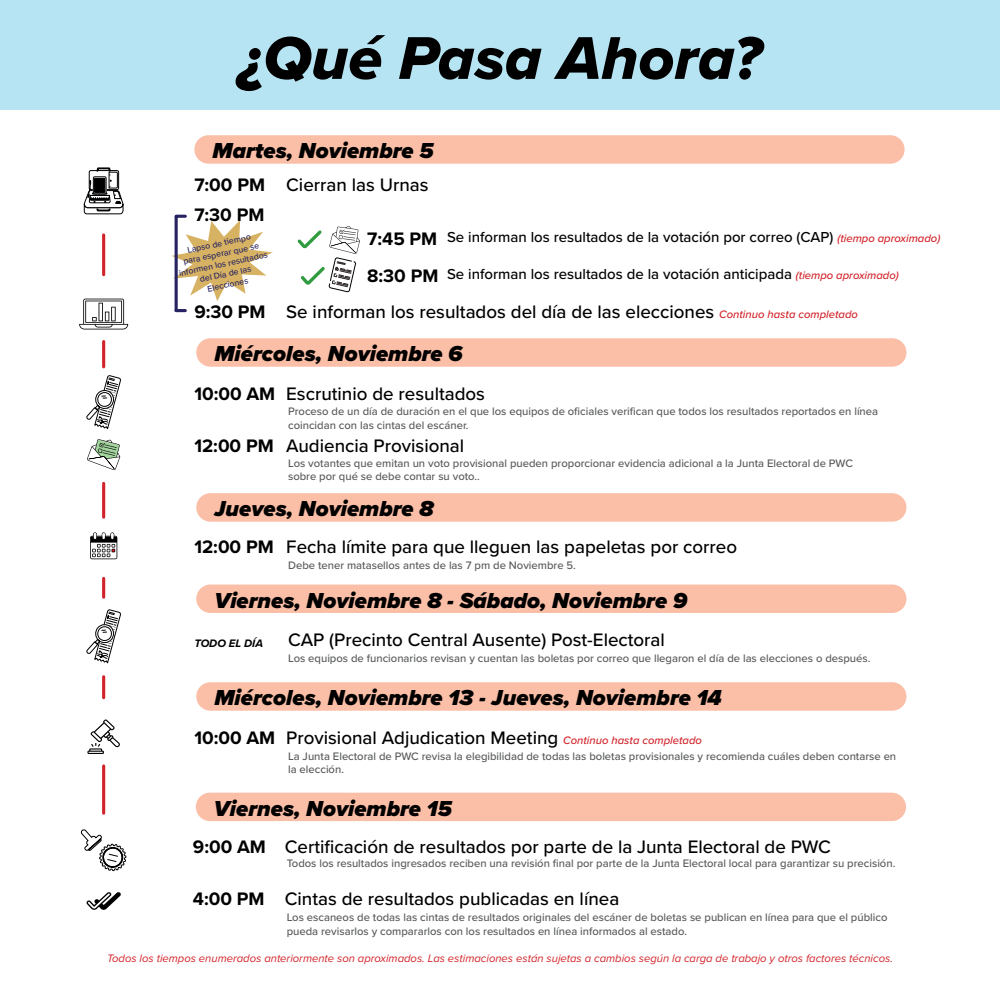
<style>
.page{position:relative;width:1000px;height:1000px;background:#fff}
.page>*{position:absolute;margin:0;border:0;box-sizing:border-box;transform-origin:0 0}
.t1{font:62.5px "Proxima Nova Extrabld It";color:#000}
.t2{font:italic 900 22.5px "Proxima Nova";color:#000}
.t3{font:500 18.75px "Proxima Nova";color:#000}
.t4{font:700 18.75px/30.2px "Proxima Nova";color:#000}
.t5{font:500 15px "Proxima Nova";color:#000}
.t6{font:500 11.25px/13.5px "Proxima Nova";color:#58595b}
.t7{font:italic 11.25px "Proxima Nova";color:#d2232a}
.t8{font:italic 700 11.25px "Proxima Nova";color:#000}
.t9{font:500 8.75px/10.5px "Proxima Nova";color:#272362;text-align:center}
.s1{font-style:italic;font-size:11.25px;color:#d2232a}
.s2{font-weight:700}
</style>
<div class="page">
<div style="left:0;top:0;width:1000px;height:110px;background:#b7e4f3"></div>
<svg style="left:86px;top:375px;width:35px;height:54px"></svg>
<svg style="left:86px;top:610px;width:35px;height:54px"></svg>
<svg style="left:87px;top:719px;width:33px;height:35px"></svg>
<svg style="left:79px;top:167px;width:49px;height:162px"></svg>
<svg style="left:90px;top:532px;width:27px;height:27px"></svg>
<svg style="left:81px;top:829px;width:46px;height:43px"></svg>
<svg style="left:87px;top:439px;width:33px;height:31px"></svg>
<svg style="left:86px;top:892px;width:35px;height:18px"></svg>
<div style="left:196px;top:338px;width:710px;height:29px;background:#fbbea7;border-radius:14px"></div>
<div style="left:196px;top:493px;width:710px;height:29px;background:#fbbea7;border-radius:14px"></div>
<div style="left:196px;top:585px;width:710px;height:28px;background:#fbbea7;border-radius:14px"></div>
<div style="left:196px;top:682px;width:710px;height:29px;background:#fbbea7;border-radius:14px"></div>
<div style="left:196px;top:793px;width:710px;height:28px;background:#fbbea7;border-radius:14px"></div>
<svg style="left:171px;top:215px;width:102px;height:86px"></svg>
<svg style="left:176px;top:309px;width:9px;height:3px"></svg>
<hr style="left:175px;top:217px;width:3px;height:94px;background:#272362">
<hr style="left:102px;top:235px;width:3px;height:40px;background:#d2232a">
<hr style="left:102px;top:342px;width:3px;height:25px;background:#d2232a">
<hr style="left:102px;top:483px;width:3px;height:34px;background:#d2232a">
<hr style="left:102px;top:578px;width:3px;height:19px;background:#d2232a">
<hr style="left:102px;top:677px;width:3px;height:21px;background:#d2232a">
<hr style="left:102px;top:766px;width:3px;height:47px;background:#d2232a">
<div style="left:194px;top:135px;width:711px;height:29px;background:#fbbea7;border-radius:14px"></div>
<svg style="left:298px;top:226px;width:62px;height:66px"></svg>
<h1 class="t1" style="left:239px;top:11px;width:524px">¿Qué Pasa Ahora?</h1>
<h2 class="t2" style="left:213px;top:134px;width:223px">Martes, Noviembre 5</h2>
<h3 class="t3" style="left:286px;top:170px;width:144px">Cierran las Urnas</h3>
<h3 class="t4" style="left:194px;top:169px;width:72px">7:00 PM<br>7:30 PM</h3>
<p class="t9" style="left:174px;top:247px;width:92px;rotate:-12deg">Lapso de tiempo<br>para esperar que se informen los resultados del Día de las<br>Elecciones</p>
<h3 class="t4" style="left:367px;top:219px;width:73px;line-height:37.1px">7:45 PM<br>8:30 PM</h3>
<h3 class="t5" style="left:447px;top:226px;width:495px">Se informan los resultados de la votación por correo (CAP) <span class="s1">(tiempo aproximado)</span></h3>
<h3 class="t5" style="left:447px;top:263px;width:453px">Se informan los resultados de la votación anticipada <span class="s1">(tiempo aproximado)</span></h3>
<h3 class="t4" style="left:194px;top:296px;width:73px">9:30 PM</h3>
<h3 class="t3" style="left:286px;top:297px;width:573px">Se informan los resultados del día de las elecciones <span class="s1">Continuo hasta completado</span></h3>
<h2 class="t2" style="left:214px;top:337px;width:250px">Miércoles, Noviembre 6</h2>
<h3 class="t4" style="left:194px;top:378px;width:82px">10:00 AM</h3>
<h3 class="t4" style="left:194px;top:431px;width:81px">12:00 PM</h3>
<h3 class="t3" style="left:286px;top:380px;width:200px">Escrutinio de resultados</h3>
<p class="t6" style="left:288px;top:405px;width:592px">Proceso de un día de duración en el que los equipos de oficiales verifican que todos los resultados reportados en línea coincidan con las cintas del escáner.</p>
<p class="t6" style="left:288px;top:456px;width:566px">Los votantes que emitan un voto provisional pueden proporcionar evidencia adicional a la Junta Electoral de PWC sobre por qué se debe contar su voto..</p>
<h3 class="t3" style="left:286px;top:432px;width:180px">Audiencia Provisional</h3>
<h2 class="t2" style="left:214px;top:492px;width:221px">Jueves, Noviembre 8</h2>
<h3 class="t3" style="left:194px;top:533px;width:544px"><span class="s2">12:00 PM</span> Fecha límite para que lleguen las papeletas por correo</h3>
<p class="t6" style="left:288px;top:558px;width:289px">Debe tener matasellos antes de las 7 pm de Noviembre 5.</p>
<h2 class="t2" style="left:214px;top:583px;width:474px">Viernes, Noviembre 8 - Sábado, Noviembre 9</h2>
<p class="t8" style="left:194px;top:635px;width:70px">TODO EL DÍA</p>
<h3 class="t3" style="left:288px;top:626px;width:378px">CAP (Precinto Central Ausente) Post-Electoral</h3>
<p class="t6" style="left:288px;top:651px;width:584px">Los equipos de funcionarios revisan y cuentan las boletas por correo que llegaron el día de las elecciones o después.</p>
<h2 class="t2" style="left:214px;top:681px;width:509px">Miércoles, Noviembre 13 - Jueves, Noviembre 14</h2>
<h3 class="t3" style="left:194px;top:724px;width:509px"><span class="s2">10:00 AM</span> Provisional Adjudication Meeting <span class="s1">Continuo hasta completado</span></h3>
<p class="t6" style="left:288px;top:749px;width:610px">La Junta Electoral de PWC revisa la elegibilidad de todas las boletas provisionales y recomienda cuáles deben contarse en la elección.</p>
<h2 class="t2" style="left:214px;top:792px;width:239px">Viernes, Noviembre 15</h2>
<h3 class="t4" style="left:193px;top:831px;width:75px">9:00 AM</h3>
<h3 class="t4" style="left:193px;top:883px;width:73px">4:00 PM</h3>
<h3 class="t3" style="left:285px;top:833px;width:548px">Certificación de resultados por parte de la Junta Electoral de PWC</h3>
<h3 class="t3" style="left:285px;top:885px;width:336px">Cintas de resultados publicadas en línea</h3>
<p class="t6" style="left:287px;top:856px;width:610px">Todos los resultados ingresados reciben una revisión final por parte de la Junta Electoral local para garantizar su precisión.</p>
<p class="t6" style="left:287px;top:910px;width:602px">Los escaneos de todas las cintas de resultados originales del escáner de boletas se publican en línea para que el público pueda revisarlos y compararlos con los resultados en línea informados al estado.</p>
<p class="t7" style="left:107px;top:950px;width:787px">Todos los tiempos enumerados anteriormente son aproximados. Las estimaciones están sujetas a cambios según la carga de trabajo y otros factores técnicos.</p>
</div>
